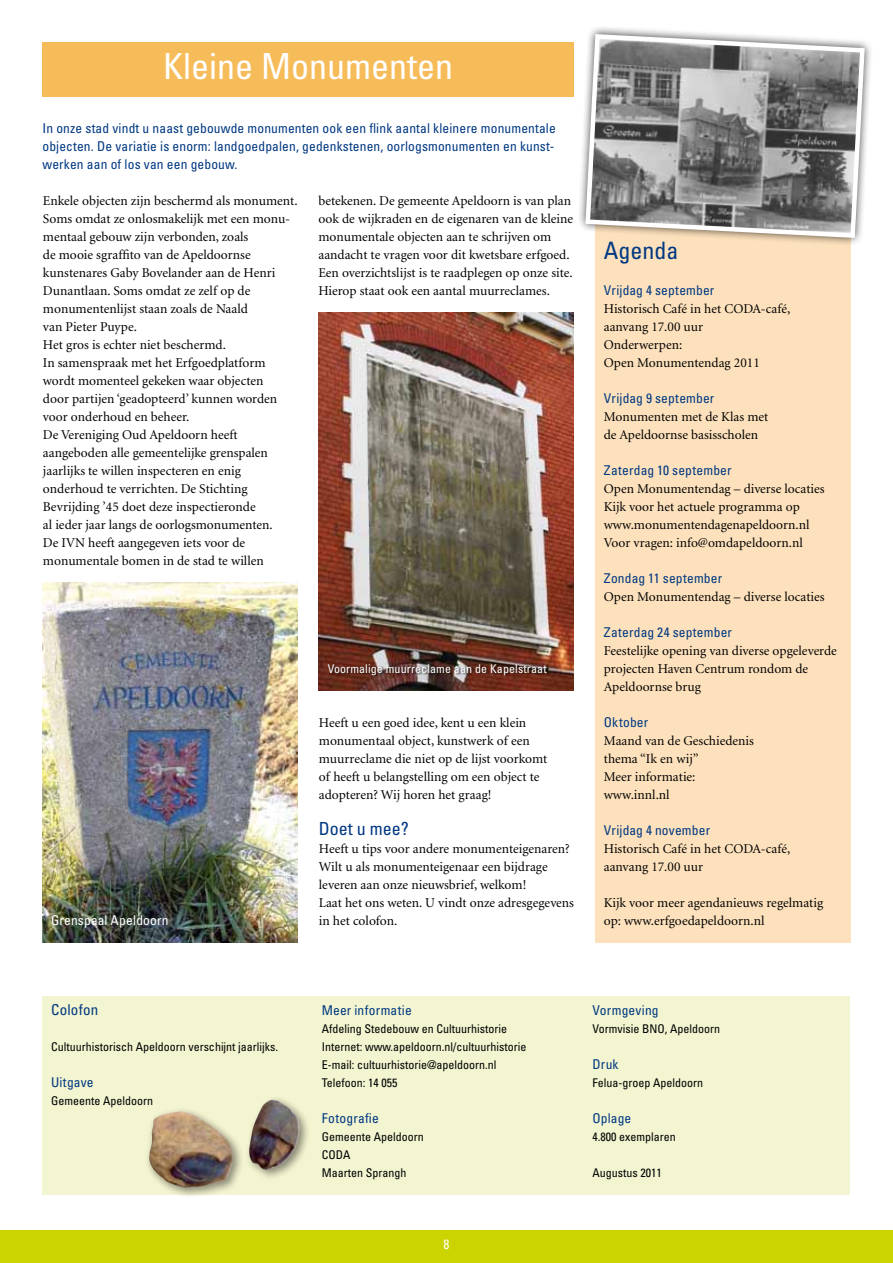
<style>
.page{position:relative;width:893px;height:1263px;background:#fff}
.page>*{position:absolute;margin:0;border:0;box-sizing:border-box;transform-origin:0 0}
.t1{font:condensed 36px "Univers";color:#fff}
.t2{font:condensed 24px "Univers";color:#003882}
.t3{font:condensed 18px "Univers";color:#003882}
.t4{font:condensed 15px "Univers";letter-spacing:.015em;color:#003882}
.t5{font:13.5px/18px "Minion";color:#000}
.t6{font:condensed 13.5px/18px "Univers";letter-spacing:.01em;color:#003882}
.t7{font:condensed 13.5px "Univers";letter-spacing:.01em;color:#fff}
.t8{font:condensed 12px/18px "Univers";color:#000}
.t9{font:condensed 12px "Univers";letter-spacing:.01em;color:#fff}
</style>
<div class="page">
<div style="left:0;top:1231px;width:893px;height:32px;background:#cbd300"></div>
<img style="left:43px;top:583px;width:254px;height:360px">
<img style="left:318px;top:313px;width:256px;height:378px">
<div style="left:43px;top:43px;width:531px;height:54px;background:#f7bc5a"></div>
<div style="left:595px;top:223px;width:255px;height:720px;background:#fde1bc"></div>
<div style="left:43px;top:997px;width:807px;height:198px;background:#f3f4d0"></div>
<div style="left:328px;top:664px;width:222px;height:14px;background:#000;opacity:.75"></div>
<div style="left:144px;top:1095px;width:166px;height:103px;background:#000;opacity:.45"></div>
<img style="left:149px;top:1100px;width:150px;height:88px">
<div style="left:576px;top:25px;width:297px;height:221px;background:#000;opacity:.75"></div>
<svg style="left:583px;top:32px;width:284px;height:208px;background:#949392"></svg>
<h1 class="t1" style="left:163px;top:43px;width:291px">Kleine Monumenten</h1>
<p class="t6" style="left:43px;top:118px;width:515px">In onze stad vindt u naast gebouwde monumenten ook een flink aantal kleinere monumentale objecten. De variatie is enorm: landgoedpalen, gedenkstenen, oorlogsmonumenten en kunst&shy;werken aan of los van een gebouw.</p>
<p class="t5" style="left:43px;top:192px;width:256px">Enkele objecten zijn beschermd als monument.<br>Soms omdat ze onlosmakelijk met een monu&shy;mentaal gebouw zijn verbonden, zoals<br>de mooie sgraffito van de Apeldoornse kunstenares Gaby Bovelander aan de Henri Dunantlaan. Soms omdat ze zelf op de monumentenlijst staan zoals de Naald<br>van Pieter Puype.<br>Het gros is echter niet beschermd.<br>In samenspraak met het Erfgoedplatform wordt momenteel gekeken waar objecten<br>door partijen ‘geadopteerd’ kunnen worden voor onderhoud en beheer.<br>De Vereniging Oud Apeldoorn heeft aangeboden alle gemeentelijke grenspalen jaarlijks te willen inspecteren en enig onderhoud te verrichten. De Stichting Bevrijding ’45 doet deze inspectieronde<br>al ieder jaar langs de oorlogsmonumenten.<br>De IVN heeft aangegeven iets voor de monumentale bomen in de stad te willen</p>
<p class="t5" style="left:318px;top:192px;width:256px">betekenen. De gemeente Apeldoorn is van plan ook de wijkraden en de eigenaren van de kleine monumentale objecten aan te schrijven om aandacht te vragen voor dit kwetsbare erfgoed.<br>Een overzichtslijst is te raadplegen op onze site.<br>Hierop staat ook een aantal muurreclames.</p>
<p class="t7" style="left:51px;top:911px;width:119px">Grenspaal Apeldoorn</p>
<p class="t9" style="left:328px;top:661px;width:220px">Voormalige muurreclame aan de Kapelstraat</p>
<p class="t5" style="left:319px;top:714px;width:230px">Heeft u een goed idee, kent u een klein monumentaal object, kunstwerk of een muurreclame die niet op de lijst voorkomt of heeft u belangstelling om een object te adopteren? Wij horen het graag!</p>
<h3 class="t3" style="left:319px;top:817px;width:91px">Doet u mee?</h3>
<p class="t5" style="left:319px;top:840px;width:257px">Heeft u tips voor andere monumenteigenaren?<br>Wilt u als monumenteigenaar een bijdrage leveren aan onze nieuwsbrief, welkom!<br>Laat het ons weten. U vindt onze adresgegevens in het colofon.</p>
<h2 class="t2" style="left:604px;top:235px;width:76px">Agenda</h2>
<p class="t6" style="left:604px;top:280px;width:112px">Vrijdag 4 september</p>
<p class="t5" style="left:604px;top:300px;width:188px">Historisch Café in het CODA-café, aanvang 17.00 uur<br>Onderwerpen:<br>Open Monumentendag 2011</p>
<p class="t6" style="left:604px;top:388px;width:112px">Vrijdag 9 september</p>
<p class="t5" style="left:604px;top:408px;width:166px">Monumenten met de Klas met de Apeldoornse basisscholen</p>
<p class="t6" style="left:604px;top:460px;width:129px">Zaterdag 10 september</p>
<p class="t5" style="left:604px;top:480px;width:222px">Open Monumentendag – diverse locaties Kijk voor het actuele programma op www.monumentendagenapeldoorn.nl Voor vragen: info@omdapeldoorn.nl</p>
<p class="t6" style="left:604px;top:568px;width:120px">Zondag 11 september</p>
<p class="t5" style="left:604px;top:588px;width:222px">Open Monumentendag – diverse locaties</p>
<p class="t6" style="left:604px;top:622px;width:130px">Zaterdag 24 september</p>
<p class="t5" style="left:604px;top:642px;width:235px">Feestelijke opening van diverse opgeleverde projecten Haven Centrum rondom de<br>Apeldoornse brug</p>
<p class="t6" style="left:604px;top:712px;width:46px">Oktober</p>
<p class="t5" style="left:604px;top:732px;width:152px">Maand van de Geschiedenis thema “Ik en wij”<br>Meer informatie: www.innl.nl</p>
<p class="t6" style="left:604px;top:820px;width:108px">Vrijdag 4 november</p>
<p class="t5" style="left:604px;top:840px;width:188px">Historisch Café in het CODA-café, aanvang 17.00 uur</p>
<p class="t5" style="left:604px;top:894px;width:221px">Kijk voor meer agendanieuws regelmatig op: www.erfgoedapeldoorn.nl</p>
<p class="t4" style="left:51px;top:1000px;width:49px">Colofon</p>
<p class="t8" style="left:51px;top:1037px;width:229px">Cultuurhistorisch Apeldoorn verschijnt jaarlijks.</p>
<p class="t6" style="left:51px;top:1072px;width:44px">Uitgave</p>
<p class="t8" style="left:51px;top:1091px;width:103px">Gemeente Apeldoorn</p>
<p class="t6" style="left:322px;top:1000px;width:91px">Meer informatie</p>
<p class="t8" style="left:322px;top:1019px;width:206px">Afdeling Stedebouw en Cultuurhistorie Internet: www.apeldoorn.nl/cultuurhistorie E-mail: cultuurhistorie@apeldoorn.nl Telefoon: 14 055</p>
<p class="t6" style="left:322px;top:1108px;width:59px">Fotografie</p>
<p class="t8" style="left:322px;top:1127px;width:103px">Gemeente Apeldoorn<br>CODA<br>Maarten Sprangh</p>
<p class="t7" style="left:443px;top:1235px;width:7px">8</p>
<p class="t6" style="left:592px;top:1000px;width:68px">Vormgeving</p>
<p class="t8" style="left:592px;top:1019px;width:129px">Vormvisie BNO, Apeldoorn</p>
<p class="t6" style="left:592px;top:1054px;width:28px">Druk</p>
<p class="t8" style="left:592px;top:1073px;width:112px">Felua-groep Apeldoorn</p>
<p class="t6" style="left:592px;top:1108px;width:40px">Oplage</p>
<p class="t8" style="left:592px;top:1127px;width:85px">4.800 exemplaren</p>
<p class="t8" style="left:592px;top:1163px;width:71px">Augustus 2011</p>
</div>
